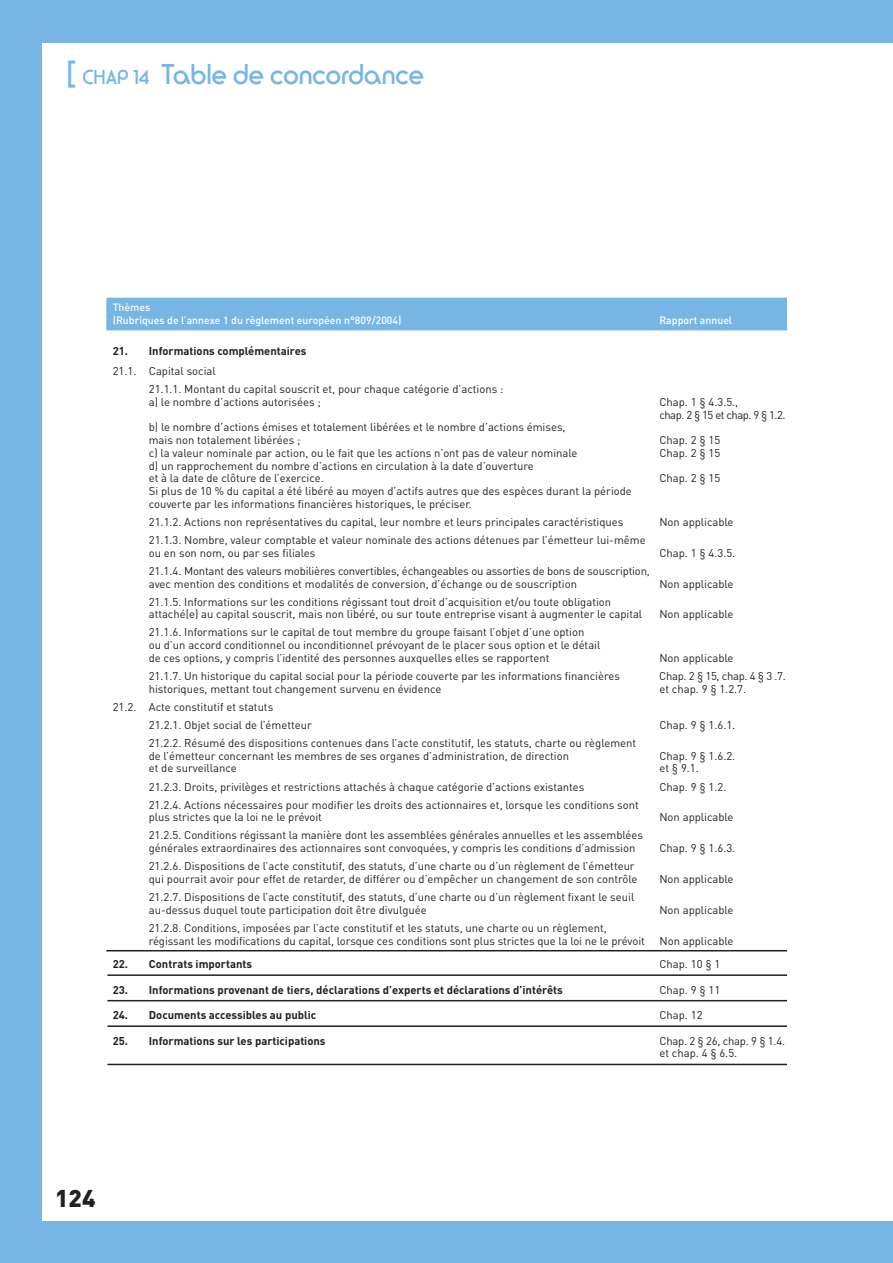
<style>
.page{position:relative;width:893px;height:1263px;background:#fff}
.page>*{position:absolute;margin:0;border:0;box-sizing:border-box;transform-origin:0 0}
.t1{font:30px "ITC Ronda Com";color:#77b6e4}
.t2{font:900 24px "DINOT";color:#231f20}
.t3{font:11.25px/12.8px "DINOT";color:#231f20}
.t4{font:700 11.25px "DINOT";color:#231f20}
.t5{font:11.25px/12.8px "DINOT";letter-spacing:-.04em;color:#231f20}
.t6{font:11.25px/12.8px "DINOT";letter-spacing:-.02em;color:#231f20}
.t7{font:11.25px "DINOT";letter-spacing:-.025em;color:#231f20}
.t8{font:500 10.5px/12.8px "DINOT";color:#fff}
.s1{font-size:21px}
</style>
<div class="page">
<div style="left:0;top:0;width:892px;height:1263px;background:#77b6e4"></div>
<div style="left:43px;top:43px;width:849px;height:1177px;background:#fff"></div>
<div style="left:106px;top:298px;width:681px;height:20px;background:#77b6e4"></div>
<div style="left:106px;top:315px;width:681px;height:15px;background:#77b6e4"></div>
<hr style="left:106px;top:950px;width:681px;height:1px;background:#231f20">
<hr style="left:107px;top:974px;width:680px;height:2px;background:#231f20">
<hr style="left:107px;top:1000px;width:680px;height:1px;background:#231f20">
<hr style="left:107px;top:1025px;width:680px;height:2px;background:#231f20">
<hr style="left:107px;top:1064px;width:680px;height:1px;background:#231f20">
<h1 class="t1" style="left:64px;top:64px;width:362px">[ <span class="s1">CHAP 14</span> Table de concordance</h1>
<p class="t8" style="left:113px;top:302px;width:290px">Thèmes<br>(Rubriques de l’annexe 1 du règlement européen n°809/2004)</p>
<p class="t8" style="left:659px;top:315px;width:74px">Rapport annuel</p>
<p class="t4" style="left:113px;top:347px;width:195px">21. Informations complémentaires</p>
<p class="t3" style="left:149px;top:363px;width:356px;line-height:18px;text-indent:-36px">21.1. Capital social<br>21.1.1. Montant du capital souscrit et, pour chaque catégorie d’actions :</p>
<p class="t3" style="left:149px;top:397px;width:173px">a) le nombre d’actions autorisées ;</p>
<p class="t5" style="left:659px;top:397px;width:128px">Chap. 1 § 4.3.5.,<br>chap. 2 § 15 et chap. 9 § 1.2.</p>
<p class="t3" style="left:149px;top:422px;width:418px">b) le nombre d’actions émises et totalement libérées et le nombre d’actions émises, mais non totalement libérées ;</p>
<p class="t3" style="left:659px;top:435px;width:62px">Chap. 2 § 15</p>
<p class="t3" style="left:149px;top:448px;width:430px">c) la valeur nominale par action, ou le fait que les actions n’ont pas de valeur nominale</p>
<p class="t3" style="left:659px;top:448px;width:62px">Chap. 2 § 15</p>
<p class="t3" style="left:149px;top:460px;width:386px">d) un rapprochement du nombre d’actions en circulation à la date d’ouverture et à la date de clôture de l’exercice.</p>
<p class="t3" style="left:659px;top:473px;width:62px">Chap. 2 § 15</p>
<p class="t3" style="left:149px;top:486px;width:484px">Si plus de 10 % du capital a été libéré au moyen d’actifs autres que des espèces durant la période couverte par les informations financières historiques, le préciser.</p>
<p class="t3" style="left:149px;top:517px;width:476px">21.1.2. Actions non représentatives du capital, leur nombre et leurs principales caractéristiques</p>
<p class="t3" style="left:659px;top:517px;width:76px">Non applicable</p>
<p class="t3" style="left:149px;top:535px;width:498px">21.1.3. Nombre, valeur comptable et valeur nominale des actions détenues par l’émetteur lui-même ou en son nom, ou par ses filiales</p>
<p class="t3" style="left:659px;top:547px;width:77px">Chap. 1 § 4.3.5.</p>
<p class="t3" style="left:149px;top:566px;width:502px">21.1.4. Montant des valeurs mobilières convertibles, échangeables ou assorties de bons de souscription, avec mention des conditions et modalités de conversion, d’échange ou de souscription</p>
<p class="t3" style="left:149px;top:596px;width:495px">21.1.5. Informations sur les conditions régissant tout droit d’acquisition et/ou toute obligation attaché(e) au capital souscrit, mais non libéré, ou sur toute entreprise visant à augmenter le capital</p>
<p class="t3" style="left:149px;top:627px;width:453px">21.1.6. Informations sur le capital de tout membre du groupe faisant l’objet d’une option<br>ou d’un accord conditionnel ou inconditionnel prévoyant de le placer sous option et le détail de ces options, y compris l’identité des personnes auxquelles elles se rapportent</p>
<p class="t3" style="left:659px;top:578px;width:76px">Non applicable</p>
<p class="t3" style="left:659px;top:609px;width:76px">Non applicable</p>
<p class="t3" style="left:659px;top:653px;width:76px">Non applicable</p>
<p class="t3" style="left:149px;top:671px;width:472px">21.1.7. Un historique du capital social pour la période couverte par les informations financières</p>
<p class="t7" style="left:659px;top:672px;width:128px">Chap. 2 § 15, chap. 4 § 3 .7.</p>
<p class="t3" style="left:149px;top:683px;width:294px">historiques, mettant tout changement survenu en évidence</p>
<p class="t3" style="left:659px;top:683px;width:88px">et chap. 9 § 1.2.7.</p>
<p class="t3" style="left:149px;top:699px;width:164px;line-height:18px;text-indent:-36px">21.2. Acte constitutif et statuts<br>21.2.1. Objet social de l’émetteur</p>
<p class="t3" style="left:659px;top:720px;width:77px">Chap. 9 § 1.6.1.</p>
<p class="t3" style="left:149px;top:738px;width:489px">21.2.2. Résumé des dispositions contenues dans l’acte constitutif, les statuts, charte ou règlement de l’émetteur concernant les membres de ses organes d’administration, de direction</p>
<p class="t3" style="left:659px;top:750px;width:77px">Chap. 9 § 1.6.2.</p>
<p class="t3" style="left:149px;top:763px;width:89px">et de surveillance</p>
<p class="t3" style="left:659px;top:763px;width:41px">et § 9.1.</p>
<p class="t3" style="left:149px;top:781px;width:437px">21.2.3. Droits, privilèges et restrictions attachés à chaque catégorie d’actions existantes</p>
<p class="t3" style="left:659px;top:781px;width:68px">Chap. 9 § 1.2.</p>
<p class="t3" style="left:149px;top:799px;width:491px">21.2.4. Actions nécessaires pour modifier les droits des actionnaires et, lorsque les conditions sont plus strictes que la loi ne le prévoit</p>
<p class="t3" style="left:659px;top:812px;width:76px">Non applicable</p>
<p class="t3" style="left:149px;top:830px;width:496px">21.2.5. Conditions régissant la manière dont les assemblées générales annuelles et les assemblées générales extraordinaires des actionnaires sont convoquées, y compris les conditions d’admission</p>
<p class="t3" style="left:149px;top:861px;width:490px">21.2.6. Dispositions de l’acte constitutif, des statuts, d’une charte ou d’un règlement de l’émetteur qui pourrait avoir pour effet de retarder, de différer ou d’empêcher un changement de son contrôle</p>
<p class="t3" style="left:149px;top:892px;width:487px">21.2.7. Dispositions de l’acte constitutif, des statuts, d’une charte ou d’un règlement fixant le seuil au-dessus duquel toute participation doit être divulguée</p>
<p class="t3" style="left:149px;top:923px;width:497px">21.2.8. Conditions, imposées par l’acte constitutif et les statuts, une charte ou un règlement, régissant les modifications du capital, lorsque ces conditions sont plus strictes que la loi ne le prévoit</p>
<p class="t3" style="left:659px;top:843px;width:77px">Chap. 9 § 1.6.3.</p>
<p class="t3" style="left:659px;top:874px;width:76px">Non applicable</p>
<p class="t3" style="left:659px;top:904px;width:76px">Non applicable</p>
<p class="t3" style="left:659px;top:935px;width:75px">Non applicable</p>
<p class="t4" style="left:113px;top:960px;width:141px">22. Contrats importants</p>
<p class="t3" style="left:659px;top:959px;width:62px">Chap. 10 § 1</p>
<p class="t4" style="left:113px;top:985px;width:451px">23. Informations provenant de tiers, déclarations d’experts et déclarations d’intérêts</p>
<p class="t3" style="left:659px;top:984px;width:62px">Chap. 9 § 11</p>
<p class="t4" style="left:113px;top:1011px;width:205px">24. Documents accessibles au public</p>
<p class="t3" style="left:659px;top:1010px;width:45px">Chap. 12</p>
<p class="t4" style="left:113px;top:1036px;width:214px">25. Informations sur les participations</p>
<p class="t6" style="left:659px;top:1035px;width:127px">Chap. 2 § 26, chap. 9 § 1.4. et chap. 4 § 6.5.</p>
<h2 class="t2" style="left:55px;top:1190px;width:42px">124</h2>
</div>
